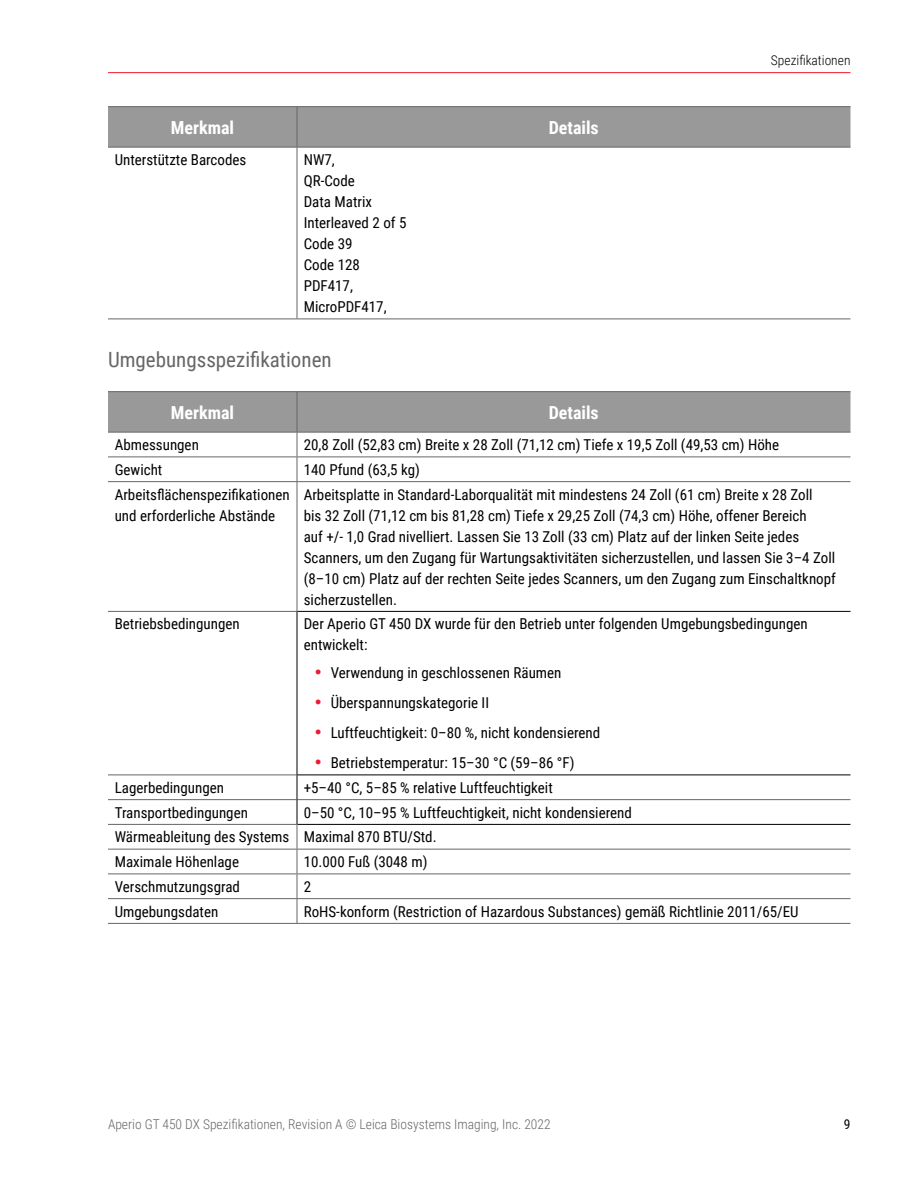
<style>
.page{position:relative;width:918px;height:1188px;background:#fff}
.page>*{position:absolute;margin:0;border:0;box-sizing:border-box;transform-origin:0 0}
.t1{font:21px "Roboto Condensed";color:#666}
.t2{font:700 18px "Roboto Condensed";color:#fff}
.t3{font:15px/21px "Roboto Condensed";color:#000}
.t4{font:300 13.5px "Roboto Condensed";color:#666}
.t5{font:300 13.5px "Roboto Condensed";color:#000}
.t6{font:13.5px "Roboto Condensed";color:#000}
</style>
<div class="page">
<hr style="left:108px;top:72px;width:742px;height:1px;background:#ed1b2f">
<div style="left:108px;top:107px;width:742px;height:40px;background:#999"></div>
<svg style="left:108px;top:148px;width:742px;height:171px"></svg>
<hr style="left:108px;top:106px;width:189px;height:1px;background:#666">
<hr style="left:108px;top:147px;width:189px;height:1px;background:#666">
<hr style="left:297px;top:319px;width:553px;height:1px;background:#666">
<hr style="left:297px;top:106px;width:553px;height:1px;background:#666">
<hr style="left:297px;top:107px;width:1px;height:40px;background:#666">
<hr style="left:297px;top:147px;width:553px;height:1px;background:#666">
<hr style="left:108px;top:319px;width:189px;height:1px;background:#666">
<hr style="left:297px;top:148px;width:1px;height:171px;background:#666">
<svg style="left:108px;top:482px;width:742px;height:441px"></svg>
<hr style="left:108px;top:391px;width:189px;height:1px;background:#666">
<hr style="left:297px;top:481px;width:553px;height:1px;background:#666">
<hr style="left:297px;top:799px;width:553px;height:1px;background:#666">
<hr style="left:297px;top:849px;width:553px;height:1px;background:#666">
<hr style="left:297px;top:874px;width:553px;height:1px;background:#666">
<hr style="left:297px;top:898px;width:553px;height:1px;background:#666">
<hr style="left:297px;top:923px;width:553px;height:1px;background:#666">
<hr style="left:297px;top:391px;width:553px;height:1px;background:#666">
<hr style="left:108px;top:481px;width:189px;height:1px;background:#666">
<hr style="left:108px;top:611px;width:189px;height:1px;background:#666">
<hr style="left:108px;top:775px;width:189px;height:1px;background:#666">
<hr style="left:108px;top:799px;width:189px;height:1px;background:#666">
<hr style="left:108px;top:824px;width:189px;height:1px;background:#666">
<hr style="left:108px;top:849px;width:189px;height:1px;background:#666">
<hr style="left:108px;top:874px;width:189px;height:1px;background:#666">
<hr style="left:108px;top:898px;width:189px;height:1px;background:#666">
<hr style="left:108px;top:923px;width:189px;height:1px;background:#666">
<hr style="left:297px;top:611px;width:553px;height:1px;background:#000">
<hr style="left:297px;top:612px;width:1px;height:163px;background:#000">
<hr style="left:297px;top:775px;width:553px;height:1px;background:#000">
<hr style="left:297px;top:824px;width:553px;height:1px;background:#000">
<svg style="left:108px;top:392px;width:742px;height:89px"></svg>
<hr style="left:297px;top:482px;width:1px;height:129px;background:#666">
<svg style="left:297px;top:775px;width:1px;height:148px"></svg>
<svg style="left:316px;top:670px;width:5px;height:5px"></svg>
<svg style="left:316px;top:700px;width:5px;height:5px"></svg>
<svg style="left:316px;top:730px;width:5px;height:5px"></svg>
<svg style="left:316px;top:760px;width:5px;height:5px"></svg>
<p class="t5" style="left:771px;top:51px;width:81px">Spezifikationen</p>
<p class="t2" style="left:171px;top:115px;width:65px">Merkmal</p>
<p class="t2" style="left:549px;top:115px;width:52px">Details</p>
<p class="t3" style="left:115px;top:149px;width:133px">Unterstützte Barcodes</p>
<p class="t3" style="left:304px;top:149px;width:104px">NW7,<br>QR-Code<br>Data Matrix<br>Interleaved 2 of 5<br>Code 39<br>Code 128<br>PDF417,<br>MicroPDF417,</p>
<h1 class="t1" style="left:108px;top:345px;width:225px">Umgebungsspezifikationen</h1>
<p class="t2" style="left:171px;top:400px;width:65px">Merkmal</p>
<p class="t2" style="left:549px;top:400px;width:52px">Details</p>
<p class="t3" style="left:115px;top:434px;width:86px">Abmessungen</p>
<p class="t3" style="left:304px;top:434px;width:477px">20,8 Zoll (52,83 cm) Breite x 28 Zoll (71,12 cm) Tiefe x 19,5 Zoll (49,53 cm) Höhe</p>
<p class="t3" style="left:115px;top:459px;width:49px">Gewicht</p>
<p class="t3" style="left:304px;top:459px;width:118px">140 Pfund (63,5 kg)</p>
<p class="t3" style="left:115px;top:483px;width:177px">Arbeitsflächenspezifikationen und erforderliche Abstände</p>
<p class="t3" style="left:304px;top:483px;width:534px">Arbeitsplatte in Standard-Laborqualität mit mindestens 24 Zoll (61 cm) Breite x 28 Zoll<br>bis 32 Zoll (71,12 cm bis 81,28 cm) Tiefe x 29,25 Zoll (74,3 cm) Höhe, offener Bereich<br>auf +/- 1,0 Grad nivelliert. Lassen Sie 13 Zoll (33 cm) Platz auf der linken Seite jedes Scanners, um den Zugang für Wartungsaktivitäten sicherzustellen, und lassen Sie 3–4 Zoll (8–10 cm) Platz auf der rechten Seite jedes Scanners, um den Zugang zum Einschaltknopf sicherzustellen.</p>
<p class="t3" style="left:115px;top:613px;width:126px">Betriebsbedingungen</p>
<p class="t3" style="left:304px;top:613px;width:505px">Der Aperio GT 450 DX wurde für den Betrieb unter folgenden Umgebungsbedingungen entwickelt:</p>
<p class="t3" style="left:331px;top:657px;width:271px;line-height:30px">Verwendung in geschlossenen Räumen Überspannungskategorie II<br>Luftfeuchtigkeit: 0–80 %, nicht kondensierend Betriebstemperatur: 15–30 °C (59–86 °F)</p>
<p class="t3" style="left:115px;top:777px;width:111px">Lagerbedingungen</p>
<p class="t3" style="left:304px;top:777px;width:251px">+5–40 °C, 5–85 % relative Luftfeuchtigkeit</p>
<p class="t3" style="left:115px;top:801px;width:135px">Transportbedingungen</p>
<p class="t3" style="left:115px;top:799px;width:519px;line-height:24.8px;text-indent:189px">0–50 °C, 10–95 % Luftfeuchtigkeit, nicht kondensierend<br>Wärmeableitung des Systems Maximal 870 BTU/Std.<br>Maximale Höhenlage</p>
<p class="t3" style="left:304px;top:851px;width:125px">10.000 Fuß (3048 m)</p>
<p class="t3" style="left:115px;top:876px;width:127px">Verschmutzungsgrad</p>
<p class="t3" style="left:304px;top:876px;width:9px">2</p>
<p class="t3" style="left:115px;top:900px;width:105px">Umgebungsdaten</p>
<p class="t3" style="left:304px;top:900px;width:497px">RoHS-konform (Restriction of Hazardous Substances) gemäß Richtlinie 2011/65/EU</p>
<p class="t4" style="left:108px;top:1115px;width:444px">Aperio GT 450 DX Spezifikationen, Revision A © Leica Biosystems Imaging, Inc. 2022</p>
<p class="t6" style="left:844px;top:1115px;width:8px">9</p>
</div>
